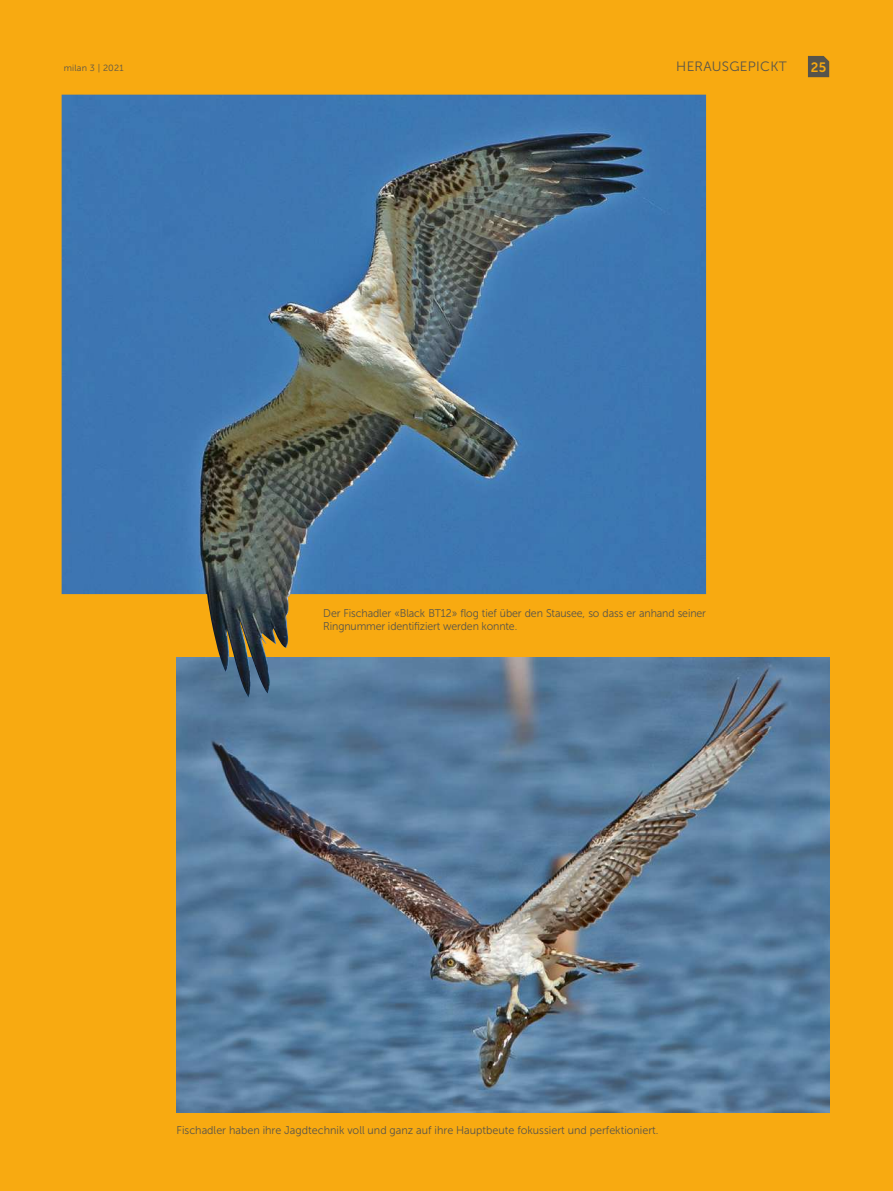
<style>
.page{position:relative;width:893px;height:1191px;background:#f8aa11}
.page>*{position:absolute;margin:0;border:0;box-sizing:border-box;transform-origin:0 0}
.t1{font:13.5px "Museo Sans 300";letter-spacing:.02em;color:#57544b}
.t2{font:13.5px "Museo Sans 700";color:#f8aa11}
.t3{font:11.25px/13.5px "Museo Sans 300";letter-spacing:-.01em;color:#57544b;scale:.94 1}
.t4{font:11.25px "Museo Sans 300";letter-spacing:-.01em;color:#57544b;scale:.96 1}
.t5{font:9px "Museo Sans 300";letter-spacing:.02em;color:#57544b}
</style>
<div class="page">
<img style="left:176px;top:657px;width:653px;height:455px">
<img style="left:62px;top:95px;width:644px;height:602px">
<svg style="left:808px;top:56px;width:21px;height:21px"></svg>
<p class="t5" style="left:64px;top:63px;width:61px">milan 3 | 2021</p>
<p class="t1" style="left:676px;top:59px;width:112px">HERAUSGEPICKT</p>
<p class="t2" style="left:811px;top:59px;width:17px">25</p>
<p class="t3" style="left:323px;top:606px;width:409px">Der Fischadler «Black BT12» flog tief über den Stausee, so dass er anhand seiner<br>Ringnummer identifiziert werden konnte.</p>
<p class="t4" style="left:176px;top:1124px;width:504px">Fischadler haben ihre Jagdtechnik voll und ganz auf ihre Hauptbeute fokussiert und perfektioniert.</p>
</div>
